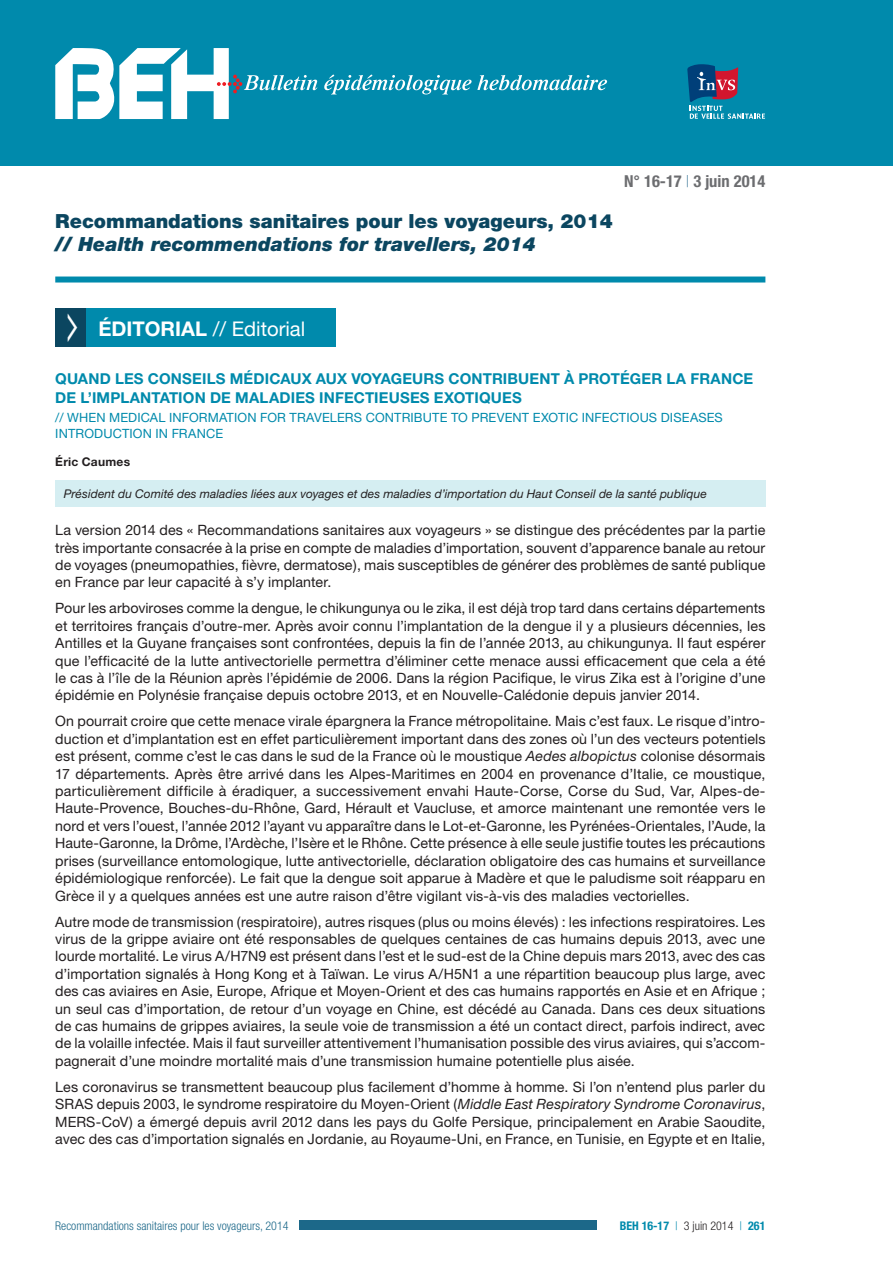
<style>
.page{position:relative;width:893px;height:1263px;background:#fff}
.page>*{position:absolute;margin:0;border:0;box-sizing:border-box;transform-origin:0 0}
.t1{font:20.25px "Helvetica Neue";color:#fff}
.t2{font:900 19.5px "Helvetica Neue";color:#0b4660}
.t3{font:italic 900 19.5px "Helvetica Neue";color:#0b4660}
.t4{font:700 condensed 16.5px "Helvetica Neue";color:#6c6d70}
.t5{font:700 15px/18.3px "Helvetica Neue";letter-spacing:.01em;color:#008aac}
.t6{font:14.25px/17.4px "Helvetica Neue";letter-spacing:.01em;color:#231f20;text-align:justify}
.t7{font:12.75px/15.6px "Helvetica Neue";letter-spacing:.01em;color:#008aac}
.t8{font:italic 12px "Helvetica Neue";letter-spacing:.01em;color:#231f20}
.t9{font:300 condensed 12px "Helvetica Neue";color:#1c6889}
.t10{font:700 condensed 12px "Helvetica Neue";color:#008aac}
.t11{font:700 12px "Helvetica Neue";color:#231f20}
.s1{font-weight:300;color:#5689a6}
.s2{font-weight:700}
.s3{font-style:italic}
.s4{font-weight:300}
.s5{font-weight:300;color:#231f20}
</style>
<div class="page">
<div style="left:299px;top:1220px;width:297px;height:10px;background:#1c6889"></div>
<div style="left:0;top:0;width:893px;height:166px;background:#008aac"></div>
<svg style="left:687px;top:64px;width:78px;height:55px"></svg>
<svg style="left:55px;top:48px;width:552px;height:71px"></svg>
<div style="left:55px;top:308px;width:35px;height:39px;background:#0b4660"></div>
<div style="left:87px;top:308px;width:249px;height:39px;background:#008aac"></div>
<div style="left:55px;top:276px;width:710px;height:6px;background:#008aac"></div>
<div style="left:55px;top:480px;width:710px;height:27px;background:#d5eef2"></div>
<h2 class="t2" style="left:55px;top:209px;width:559px">Recommandations sanitaires pour les voyageurs, 2014</h2>
<h2 class="t3" style="left:55px;top:232px;width:482px">// Health recommendations for travellers, 2014</h2>
<p class="t4" style="left:624px;top:172px;width:143px">N° 16-17 <span class="s1">|</span> 3 juin 2014</p>
<h1 class="t1" style="left:98px;top:316px;width:208px"><span class="s2">ÉDITORIAL</span> // Editorial</h1>
<p class="t5" style="left:55px;top:369px;width:700px">QUAND LES CONSEILS MÉDICAUX AUX VOYAGEURS CONTRIBUENT À PROTÉGER LA FRANCE<br>DE L’IMPLANTATION DE MALADIES INFECTIEUSES EXOTIQUES</p>
<p class="t7" style="left:55px;top:410px;width:669px">// When medical information for travelers contribute to prevent exotic infectious diseases introduction in France</p>
<p class="t11" style="left:55px;top:454px;width:76px">ÉRIC CAUMES</p>
<p class="t8" style="left:64px;top:487px;width:645px">Président du Comité des maladies liées aux voyages et des maladies d’importation du Haut Conseil de la santé publique</p>
<p class="t6" style="left:55px;top:521px;width:712px">La version 2014 des « Recommandations sanitaires aux voyageurs » se distingue des précédentes par la partie très importante consacrée à la prise en compte de maladies d’importation, souvent d’apparence banale au retour de voyages (pneumopathies, fièvre, dermatose), mais susceptibles de générer des problèmes de santé publique en France par leur capacité à s’y implanter.</p>
<p class="t6" style="left:55px;top:599px;width:712px">Pour les arboviroses comme la dengue, le chikungunya ou le zika, il est déjà trop tard dans certains départements et territoires français d’outre-mer. Après avoir connu l’implantation de la dengue il y a plusieurs décennies, les Antilles et la Guyane françaises sont confrontées, depuis la fin de l’année 2013, au chikungunya. I l faut espérer que l’efficacité de la lutte antivectorielle permettra d’éliminer cette menace aussi efficacement que cela a été le cas à l’île de la Réunion après l’épidémie de 2006. Dans la région Pacifique, le virus Zika est à l’origine d’une épidémie en Polynésie française depuis octobre 2013, et en Nouvelle-Calédonie depuis janvier 2014.</p>
<p class="t6" style="left:55px;top:712px;width:712px">On pourrait croire que cette menace virale épargnera la France métropolitaine. Mais c’est faux. Le risque d’intro&shy;duction et d’implantation est en effet particulièrement important dans des zones où l’un des vecteurs potentiels est présent, comme c’est le cas dans le sud de la France où le moustique <span class="s3">Aedes albopictus</span> colonise désormais 17 départements. Après être arrivé dans les Alpes-Maritimes en 2004 en provenance d’Italie, ce moustique, particulièrement difficile à éradiquer, a successivement envahi H aute-Corse, Corse du Sud, Var, Alpes-de-Haute-Provence, Bouches-du-Rhône, Gard, Hérault et Vaucluse, et amorce maintenant une remontée vers le nord et vers l’ouest, l’année 2012 l’ayant vu apparaître dans le Lot-et-Garonne, les Pyrénées-Orientales, l’Aude, la Haute-Garonne, la Drôme, l’Ardèche, l’Isère et le Rhône. Cette présence à elle seule justifie toutes les précautions prises (surveillance entomologique, lutte antivectorielle, déclaration obligatoire des cas humains et surveillance épidémiologique renforcée). Le fait que la dengue soit apparue à Madère et que le paludisme soit réapparu en Grèce il y a quelques années est une autre raison d’être vigilant vis-à-vis des maladies vectorielles.</p>
<p class="t6" style="left:55px;top:912px;width:712px">Autre mode de transmission (respiratoire), autres risques (plus ou moins élevés) : les infections respiratoires. Les virus de la grippe aviaire ont été responsables de quelques centaines de cas humains depuis 2013, avec une lourde mortalité. Le virus A/H7N9 est présent dans l’est et le sud-est de la Chine depuis mars 2013, avec des cas d’importation signalés à Hong Kong et à Taïwan. Le virus A/H5N1 a une répartition beaucoup plus large, avec des cas aviaires en Asie, Europe, Afrique et Moyen-Orient et des cas humains rapportés en Asie et en Afrique ; un seul cas d’importation, de retour d’un voyage en Chine, est décédé au Canada. Dans ces deux situations de cas humains de grippes aviaires, la seule voie de transmission a été un contact direct, parfois indirect, avec de la volaille infectée. Mais il faut surveiller attentivement l’humanisation possible des virus aviaires, qui s’accom&shy;pagnerait d’une moindre mortalité mais d’une transmission humaine potentielle plus aisée.</p>
<p class="t6" style="left:55px;top:1078px;width:712px">Les coronavirus se transmettent beaucoup plus facilement d’homme à homme. Si l’on n’entend plus parler du<br>SRAS</p>
<p class="t6" style="left:55px;top:1095px;width:712px;text-indent:42px">depuis 2003, le syndrome respiratoire du M oyen-Orient (<span class="s3">Middle East Respiratory Syndrome Coronavirus</span>, Mers-CoV) a émergé depuis avril 2012 dans les pays du Golfe Persique, principalement en Arabie Saoudite, avec des cas d’importation signalés en Jordanie, au Royaume-Uni, en France, en Tunisie, en Egypte et en Italie,</p>
<p class="t9" style="left:55px;top:1219px;width:235px">Recommandations sanitaires pour les voyageurs, 2014</p>
<p class="t10" style="left:620px;top:1218px;width:147px">BEH 16-17 <span class="s4">|</span> <span class="s5">3 juin 2014</span> <span class="s4">|</span> 261</p>
</div>
